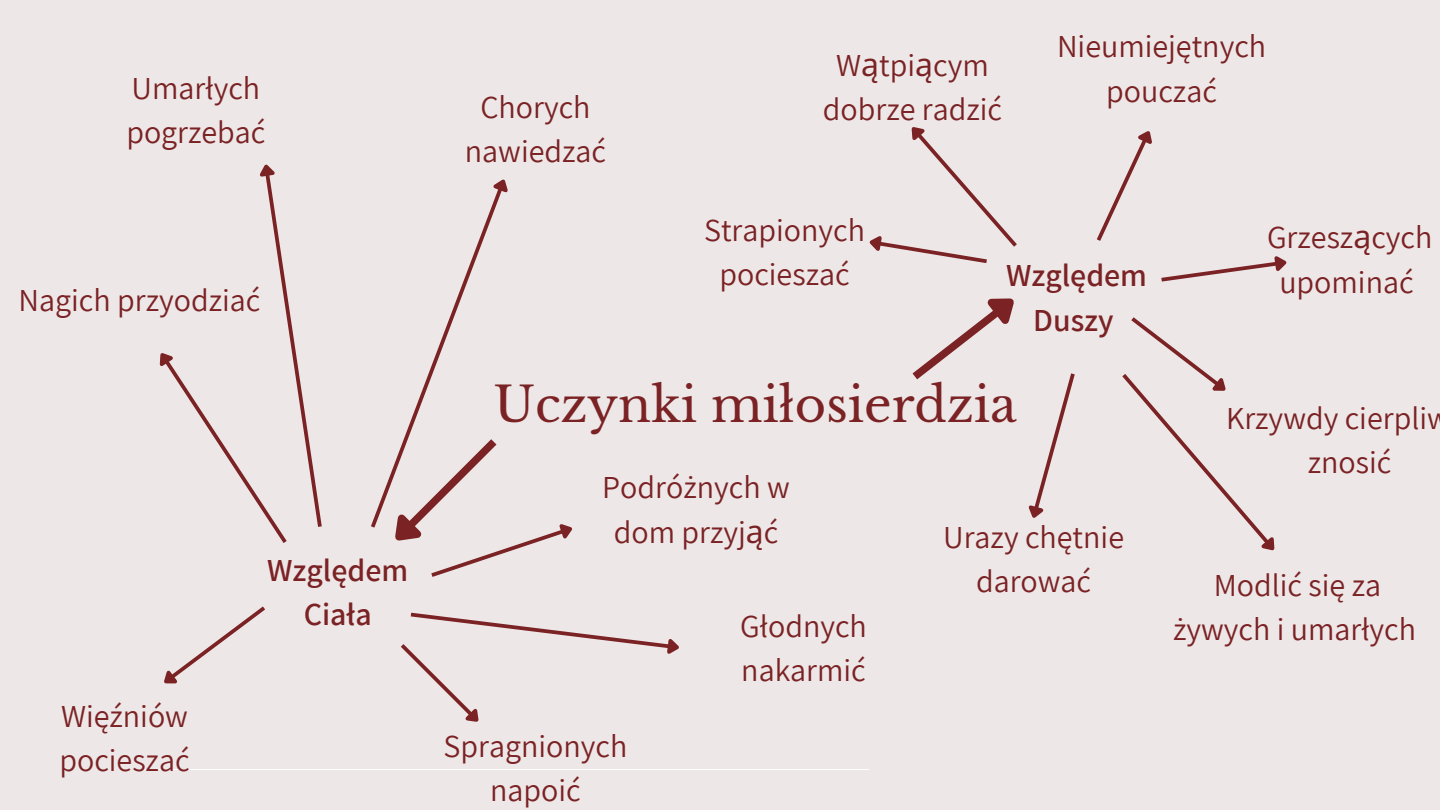
<style>
.page{position:relative;width:1440px;height:810px;background:#ede8e7}
.page>*{position:absolute;margin:0;border:0;box-sizing:border-box;transform-origin:0 0}
.t1{font:48px "Libre Baskerville";color:#7b2225}
.t2{font:32px/44.2px "Assistant";color:#7b2225;text-align:center}
.t3{font:600 32px/44.2px "Assistant";color:#7b2225;text-align:center}
.s1{font-family:"Noto Sans"}
</style>
<div class="page">
<hr style="left:140px;top:769px;width:729px;height:1px;background:#fff">
<svg style="left:371px;top:198px;width:128px;height:329px"></svg>
<svg style="left:493px;top:179px;width:15px;height:19px"></svg>
<svg style="left:159px;top:164px;width:163px;height:379px"></svg>
<svg style="left:164px;top:606px;width:101px;height:78px"></svg>
<svg style="left:372px;top:431px;width:200px;height:146px"></svg>
<svg style="left:401px;top:612px;width:278px;height:110px"></svg>
<svg style="left:869px;top:127px;width:148px;height:136px"></svg>
<svg style="left:1096px;top:131px;width:56px;height:110px"></svg>
<svg style="left:1161px;top:256px;width:126px;height:26px"></svg>
<svg style="left:1122px;top:317px;width:153px;height:234px"></svg>
<svg style="left:912px;top:298px;width:163px;height:220px"></svg>
<p class="t2" style="left:126px;top:65px;width:138px;text-align:left">Umarłych pogrzebać</p>
<p class="t2" style="left:19px;top:278px;width:241px">Nagich przyodziać</p>
<p class="t2" style="left:59px;top:693px;width:130px;text-align:left">Więźniów pocieszać</p>
<p class="t3" style="left:267px;top:547px;width:142px">Względem<br>Ciała</p>
<p class="t2" style="left:465px;top:84px;width:140px">Chorych nawiedzać</p>
<p class="t2" style="left:823px;top:42px;width:178px">W<span class="s1">ą</span>tpi<span class="s1">ą</span>cym dobrze radzić</p>
<p class="t2" style="left:1057px;top:24px;width:211px">Nieumiejętnych pouczać</p>
<p class="t2" style="left:704px;top:207px;width:162px">Strapionych pocieszać</p>
<p class="t3" style="left:1006px;top:253px;width:142px">Względem<br>Duszy</p>
<p class="t2" style="left:1267px;top:214px;width:167px">Grzesz<span class="s1">ą</span>cych upominać</p>
<h1 class="t1" style="left:494px;top:375px;width:524px">Uczynki miłosierdzia</h1>
<p class="t2" style="left:602px;top:465px;width:189px">Podróżnych w dom przyj<span class="s1">ą</span>ć</p>
<p class="t2" style="left:444px;top:723px;width:185px">Spragnionych napoić</p>
<p class="t2" style="left:740px;top:603px;width:128px;text-align:left">Głodnych nakarmić</p>
<p class="t2" style="left:943px;top:514px;width:182px">Urazy chętnie darować</p>
<p class="t2" style="left:1308px;top:395px;width:143px;text-align:left;text-indent:-82px">Krzywdy cierpliw znosić</p>
<p class="t2" style="left:1173px;top:562px;width:245px">Modlić się za żywych i umarłych</p>
</div>
